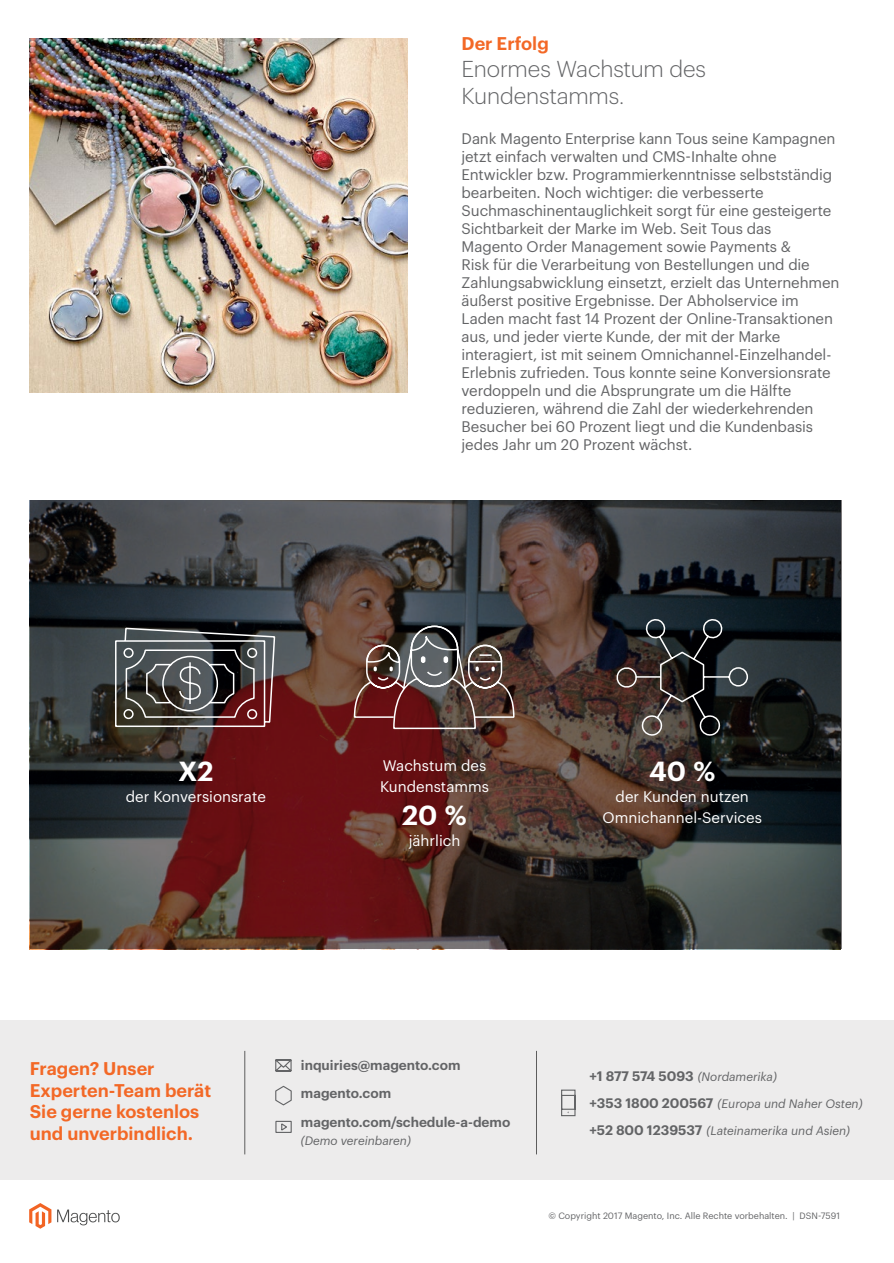
<style>
.page{position:relative;width:894px;height:1263px;background:#fff}
.page>*{position:absolute;margin:0;border:0;box-sizing:border-box;transform-origin:0 0}
.t1{font:600 27px "Graphik";color:#fff}
.t2{font:300 22.5px/27px "Graphik";letter-spacing:-.005em;color:#636466}
.t3{font:600 18px/21.6px "Graphik";color:#f36826}
.t4{font:15px/18px "Graphik";letter-spacing:-.01em;color:#636466}
.t5{font:15px/21px "Graphik";color:#fff}
.t6{font:600 13.5px "Graphik";color:#636466}
.t7{font:italic 12px "Graphik";color:#636466}
.t8{font:9px "Graphik";color:#636466}
.s1{font-weight:600;font-style:normal;font-size:13.5px}
</style>
<div class="page">
<svg style="left:30px;top:500px;width:811px;height:449px;background:#443332"></svg>
<img style="left:29px;top:38px;width:378px;height:354px">
<svg style="left:614px;top:616px;width:134px;height:120px;background:#302e2f"></svg>
<div style="left:0;top:1020px;width:893px;height:159px;background:#edecec"></div>
<svg style="left:29px;top:1203px;width:22px;height:25px"></svg>
<svg style="left:57px;top:1209px;width:63px;height:16px"></svg>
<hr style="left:536px;top:1050px;width:1px;height:104px;background:#5d5d5d">
<hr style="left:244px;top:1050px;width:1px;height:104px;background:#5d5d5d">
<svg style="left:561px;top:1089px;width:15px;height:27px"></svg>
<svg style="left:275px;top:1059px;width:17px;height:13px"></svg>
<svg style="left:275px;top:1085px;width:17px;height:21px"></svg>
<svg style="left:275px;top:1120px;width:17px;height:13px"></svg>
<svg style="left:114px;top:627px;width:162px;height:101px;background:#595152"></svg>
<svg style="left:353px;top:619px;width:162px;height:111px;background:#614845"></svg>
<p class="t3" style="left:461px;top:31px;width:89px">Der Erfolg</p>
<p class="t2" style="left:461px;top:54px;width:246px">Enormes Wachstum des<br>Kundenstamms.</p>
<p class="t4" style="left:461px;top:128px;width:379px">Dank Magento Enterprise kann Tous seine Kampagnen jetzt einfach verwalten und CMS-Inhalte ohne Entwickler bzw. Programmierkenntnisse selbstständig bearbeiten. Noch wichtiger: die verbesserte Suchmaschinentauglichkeit sorgt für eine gesteigerte Sichtbarkeit der Marke im Web. Seit Tous das<br>Magento Order Management sowie Payments &amp;<br>Risk für die Verarbeitung von Bestellungen und die Zahlungsabwicklung einsetzt, erzielt das Unternehmen äußerst positive Ergebnisse. Der Abholservice im Laden macht fast 14 Prozent der Online-Transaktionen aus, und jeder vierte Kunde, der mit der Marke interagiert, ist mit seinem Omnichannel-Einzelhandel-Erlebnis zufrieden. Tous konnte seine Konversionsrate verdoppeln und die Absprungrate um die Hälfte reduzieren, während die Zahl der wiederkehrenden Besucher bei 60 Prozent liegt und die Kundenbasis jedes Jahr um 20 Prozent wächst.</p>
<p class="t1" style="left:178px;top:750px;width:37px">X2</p>
<p class="t5" style="left:126px;top:784px;width:141px">der Konversionsrate</p>
<p class="t5" style="left:380px;top:753px;width:110px">Wachstum des<br>Kundenstamms</p>
<p class="t1" style="left:402px;top:794px;width:66px">20 %</p>
<p class="t5" style="left:408px;top:828px;width:53px">jährlich</p>
<p class="t1" style="left:649px;top:750px;width:68px">40 %</p>
<p class="t5" style="left:602px;top:784px;width:161px;text-align:center">der Kunden nutzen<br>Omnichannel-Services</p>
<p class="t3" style="left:30px;top:1056px;width:183px">Fragen? Unser<br>Experten-Team berät<br>Sie gerne kostenlos und unverbindlich.</p>
<p class="t6" style="left:301px;top:1054px;width:161px">inquiries@magento.com</p>
<p class="t6" style="left:301px;top:1082px;width:92px">magento.com</p>
<p class="t6" style="left:301px;top:1111px;width:211px">magento.com/schedule-a-demo</p>
<p class="t7" style="left:301px;top:1131px;width:111px">(Demo vereinbaren)</p>
<p class="t7" style="left:589px;top:1067px;width:189px"><span class="s1">+1 877 574 5093</span> (Nordamerika)</p>
<p class="t7" style="left:589px;top:1094px;width:274px"><span class="s1">+353 1800 200567</span> (Europa und Naher Osten)</p>
<p class="t7" style="left:589px;top:1121px;width:262px"><span class="s1">+52 800 1239537</span> (Lateinamerika und Asien)</p>
<p class="t8" style="left:548px;top:1209px;width:293px">© Copyright 2017 Magento, Inc. Alle Rechte vorbehalten. | DSN-7591</p>
</div>
